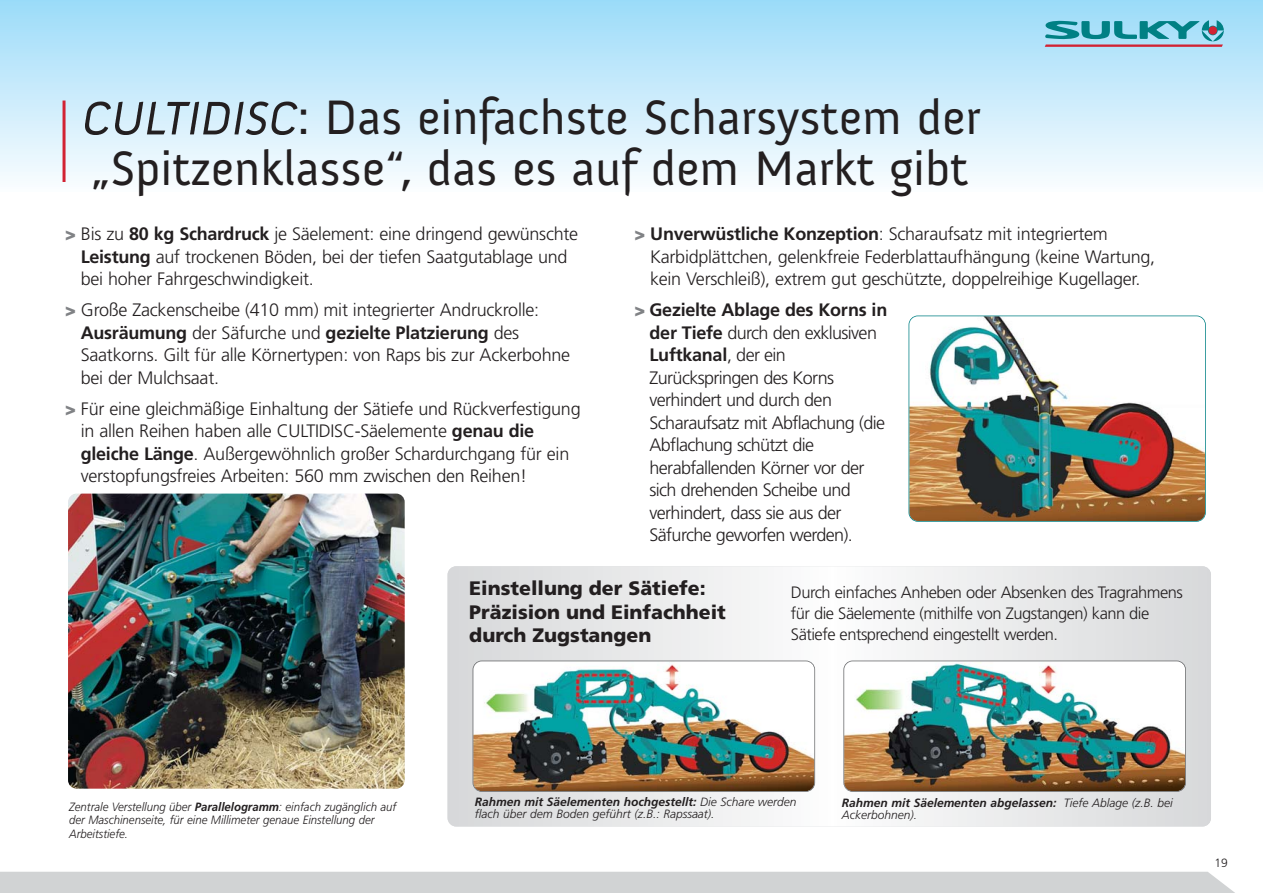
<style>
.page{position:relative;width:1263px;height:893px;background:#fff}
.page>*{position:absolute;margin:0;border:0;box-sizing:border-box;transform-origin:0 0}
.t1{font:49.5px/51px "Anivers";color:#231f20;text-align:right}
.t2{font:900 19.5px/23.4px "Frutiger";color:#231f20}
.t3{font:300 18px/22.5px "Frutiger";letter-spacing:-.015em;color:#231f20}
.t4{font:300 18px/22.5px "Frutiger";letter-spacing:-.035em;color:#231f20}
.t5{font:300 16.5px/21px "Frutiger";letter-spacing:-.03em;color:#231f20}
.t6{font:italic 300 12px/12px "Frutiger";color:#231f20}
.t7{font:italic 300 12px/13.5px "Frutiger";color:#231f20;scale:.95 1}
.t8{font:300 12px "Frutiger";color:#231f20}
.s1{font-weight:900;color:#808285}
.s2{font-weight:700}
</style>
<div class="page">
<div style="left:0;top:0;width:1263px;height:191px;background:linear-gradient(to bottom,#9bdbf9,#fafcfe)"></div>
<div style="left:0;top:872px;width:1235px;height:21px;background:#d1d3d4"></div>
<svg style="left:1045px;top:20px;width:179px;height:27px;background:#74adbe"></svg>
<hr style="left:63px;top:101px;width:3px;height:81px;background:#d22233">
<svg style="left:448px;top:566px;width:763px;height:260px"></svg>
<img style="left:473px;top:661px;width:341px;height:130px;border-radius:9px">
<div style="left:473px;top:660px;width:342px;height:132px;border:2px solid #6d6e70;border-radius:9px"></div>
<img style="left:844px;top:661px;width:341px;height:130px;border-radius:9px">
<div style="left:843px;top:660px;width:343px;height:132px;border:2px solid #6d6e70;border-radius:9px"></div>
<img style="left:86px;top:95px;width:224px;height:39px">
<img style="left:68px;top:494px;width:337px;height:295px;border-radius:9px">
<img style="left:909px;top:316px;width:296px;height:205px;border-radius:9px">
<div style="left:908px;top:316px;width:298px;height:206px;border:2px solid #008084;border-radius:9px"></div>
<h1 class="t1" style="left:90px;top:94px;width:892px">: Das einfachste Scharsystem der „Spitzenklasse“, das es auf dem Markt gibt</h1>
<p class="t3" style="left:81px;top:224px;width:499px;text-indent:-16px"><span class="s1">&gt;</span> Bis zu <span class="s2">80 kg Schardruck</span> je Säelement: eine dringend gewünschte<br><span class="s2">Leistung</span> auf trockenen Böden, bei der tiefen Saatgutablage und bei hoher Fahrgeschwindigkeit.</p>
<p class="t3" style="left:81px;top:300px;width:491px;text-indent:-16px"><span class="s1">&gt;</span> Große Zackenscheibe (410 mm) mit integrierter Andruckrolle:<br><span class="s2">Ausräumung</span> der Säfurche und <span class="s2">gezielte Platzierung</span> des Saatkorns. Gilt für alle Körnertypen: von Raps bis zur Ackerbohne bei der Mulchsaat.</p>
<p class="t3" style="left:81px;top:399px;width:501px;text-indent:-16px"><span class="s1">&gt;</span> Für eine gleichmäßige Einhaltung der Sätiefe und Rückverfestigung in allen Reihen haben alle CULTIDISC-Säelemente <span class="s2">genau die gleiche Länge</span>. Außergewöhnlich großer Schardurchgang für ein verstopfungsfreies Arbeiten: 560 mm zwischen den Reihen!</p>
<p class="t3" style="left:650px;top:224px;width:507px;text-indent:-16px"><span class="s1">&gt;</span> <span class="s2">Unverwüstliche Konzeption</span>: Scharaufsatz mit integriertem<br>Karbidplättchen, gelenkfreie Federblattaufhängung (keine Wartung, kein Verschleiß), extrem gut geschützte, doppelreihige Kugellager.</p>
<p class="t4" style="left:649px;top:300px;width:239px;text-indent:-15px"><span class="s1">&gt;</span> <span class="s2">Gezielte Ablage des Korns in der Tiefe</span> durch den exklusiven<br><span class="s2">Luftkanal</span>, der ein<br>Zurückspringen des Korns verhindert und durch den<br>Scharaufsatz mit Abflachung (die<br>Abflachung schützt die herabfallenden Körner vor der sich drehenden Scheibe und verhindert, dass sie aus der<br>Säfurche geworfen werden).</p>
<p class="t2" style="left:469px;top:578px;width:258px">Einstellung der Sätiefe:<br>Präzision und Einfachheit durch Zugstangen</p>
<p class="t5" style="left:791px;top:583px;width:393px">Durch einfaches Anheben oder Absenken des Tragrahmens für die Säelemente (mithilfe von Zugstangen) kann die<br>Sätiefe entsprechend eingestellt werden.</p>
<p class="t7" style="left:69px;top:800px;width:346px">Zentrale Verstellung über <span class="s2">Parallelogramm</span>: einfach zugänglich auf der Maschinenseite, für eine Millimeter genaue Einstellung der<br>Arbeitstiefe.</p>
<p class="t6" style="left:475px;top:797px;width:323px"><span class="s2">Rahmen mit Säelementen hochgestellt:</span> Die Schare werden flach über dem Boden geführt (z.B.: Rapssaat).</p>
<p class="t6" style="left:842px;top:797px;width:332px"><span class="s2">Rahmen mit Säelementen abgelassen:</span> Tiefe Ablage (z.B. bei<br>Ackerbohnen).</p>
<p class="t8" style="left:1214px;top:858px;width:15px">19</p>
</div>
